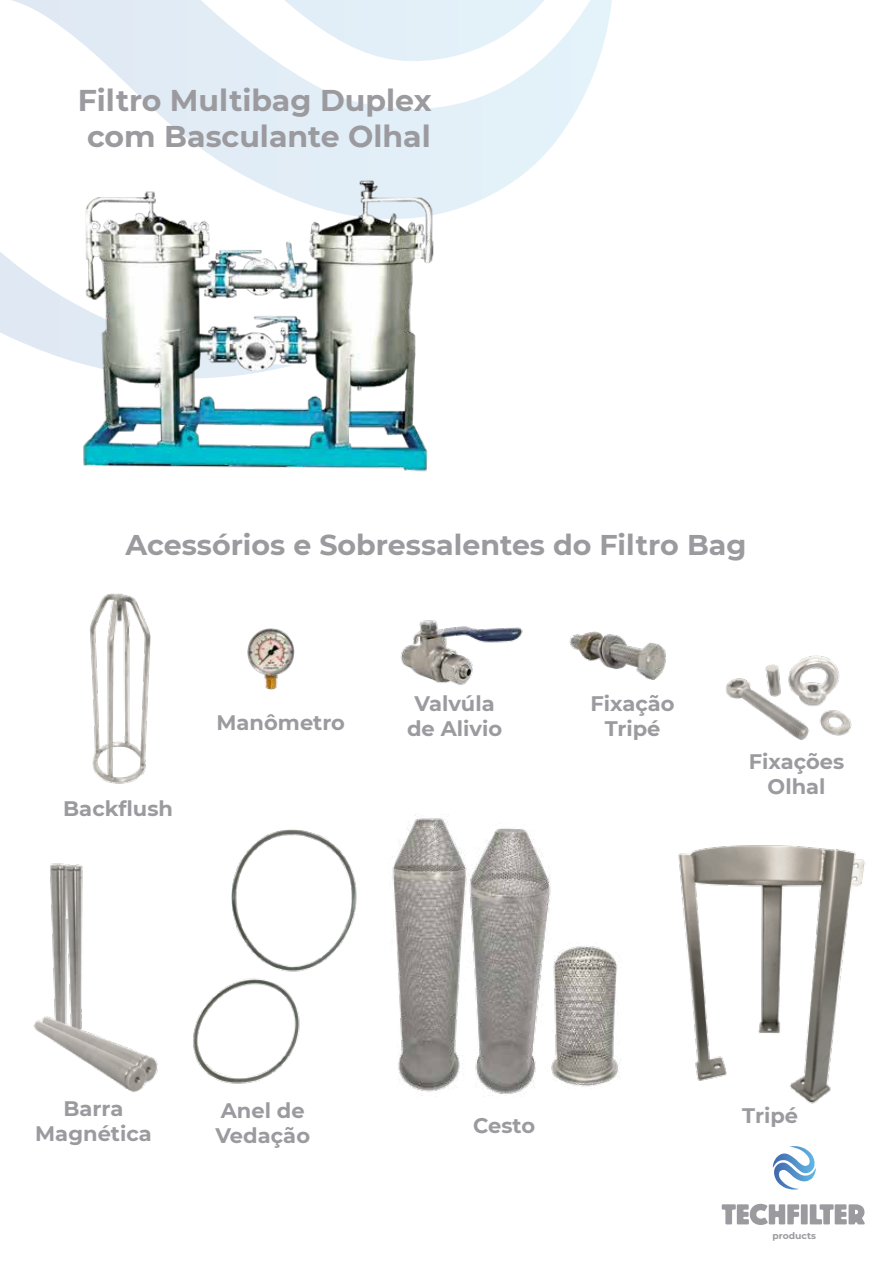
<style>
.page{position:relative;width:893px;height:1263px;background:#fff}
.page>*{position:absolute;margin:0;border:0;box-sizing:border-box;transform-origin:0 0}
.t1{font:700 30px/36px "Montserrat";color:#9b9a9f;text-align:center}
.t2{font:700 28.5px "Montserrat";color:#9b9a9f}
.t3{font:700 21px/25.2px "Montserrat";color:#9b9a9f;text-align:center}
.t4{font:700 9.3px "Montserrat";color:#9b9a9f}
</style>
<div class="page">
<svg style="left:0;top:0;width:612px;height:360px"></svg>
<svg style="left:722px;top:1204px;width:77px;height:21px"></svg>
<div style="left:801px;top:1204px;width:7px;height:20px;background:#9b9a9f"></div>
<svg style="left:810px;top:1204px;width:55px;height:20px"></svg>
<svg style="left:773px;top:1146px;width:43px;height:44px"></svg>
<img style="left:68px;top:129px;width:388px;height:343px">
<img style="left:90px;top:593px;width:61px;height:191px">
<img style="left:247px;top:628px;width:48px;height:62px">
<img style="left:400px;top:620px;width:123px;height:65px">
<img style="left:569px;top:631px;width:97px;height:49px">
<img style="left:726px;top:655px;width:126px;height:85px">
<img style="left:33px;top:863px;width:106px;height:229px">
<img style="left:139px;top:829px;width:172px;height:262px">
<img style="left:311px;top:815px;width:310px;height:279px">
<img style="left:678px;top:845px;width:188px;height:259px">
<h1 class="t1" style="left:78px;top:81px;width:355px">Filtro Multibag Duplex com Basculante Olhal</h1>
<h2 class="t2" style="left:126px;top:525px;width:622px">Acessórios e Sobressalentes do Filtro Bag</h2>
<p class="t3" style="left:63px;top:795px;width:111px">Backflush</p>
<p class="t3" style="left:216px;top:708px;width:130px">Manômetro</p>
<p class="t3" style="left:407px;top:690px;width:97px">Valvúla de Alivio</p>
<p class="t3" style="left:590px;top:690px;width:86px">Fixação<br>Tripé</p>
<p class="t3" style="left:749px;top:747px;width:97px">Fixações<br>Olhal</p>
<p class="t3" style="left:35px;top:1095px;width:118px">Barra<br>Magnética</p>
<p class="t3" style="left:215px;top:1096px;width:96px;text-align:left">Anel de<br>Vedação</p>
<p class="t3" style="left:473px;top:1112px;width:63px">Cesto</p>
<p class="t3" style="left:742px;top:1102px;width:57px">Tripé</p>
<p class="t4" style="left:772px;top:1229px;width:45px">products</p>
</div>
